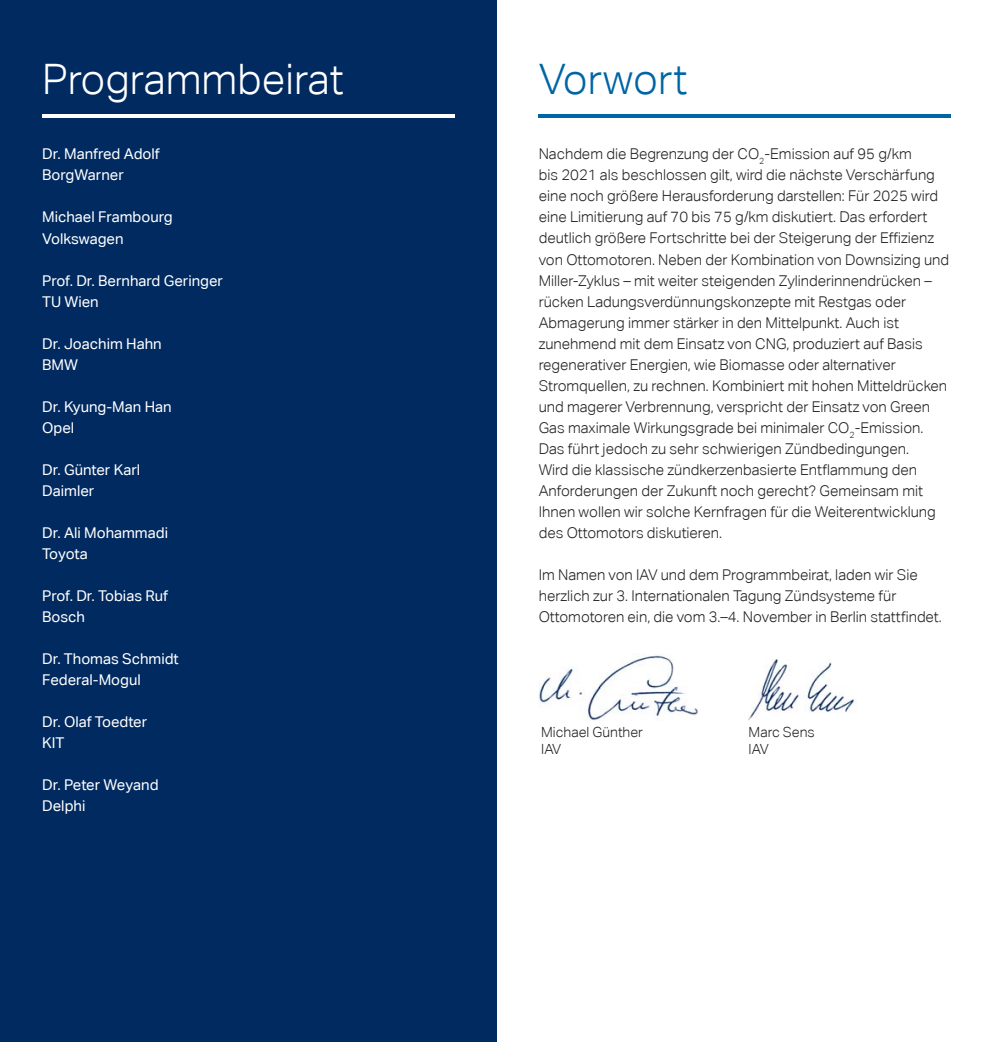
<style>
.page{position:relative;width:993px;height:1042px;background:#fff}
.page>*{position:absolute;margin:0;border:0;box-sizing:border-box;transform-origin:0 0}
.t1{font:300 42px "Aktiv Grotesk";color:#fff}
.t2{font:300 42px "Aktiv Grotesk";color:#0065a4}
.t3{font:300 14.88px/21px "Aktiv Grotesk";color:#231f20}
.t4{font:14.88px/21px "Aktiv Grotesk";color:#fff}
.t5{font:300 14px/16.8px "Aktiv Grotesk";color:#231f20}
</style>
<div class="page">
<div style="left:0;top:0;width:496px;height:1042px;background:#002a60"></div>
<hr style="left:538px;top:114px;width:412px;height:4px;background:#0065a4">
<hr style="left:42px;top:114px;width:412px;height:4px;background:#fff">
<img style="left:538px;top:655px;width:159px;height:65px">
<img style="left:748px;top:659px;width:108px;height:61px">
<h1 class="t1" style="left:42px;top:56px;width:303px">Programmbeirat</h1>
<p class="t4" style="left:42px;top:144px;width:119px">Dr. Manfred Adolf<br>BorgWarner</p>
<p class="t4" style="left:42px;top:207px;width:132px">Michael Frambourg<br>Volkswagen</p>
<p class="t4" style="left:42px;top:270px;width:182px">Prof. Dr. Bernhard Geringer<br>TU Wien</p>
<p class="t4" style="left:42px;top:333px;width:121px">Dr. Joachim Hahn<br>BMW</p>
<p class="t4" style="left:42px;top:396px;width:131px">Dr. Kyung-Man Han<br>Opel</p>
<p class="t4" style="left:42px;top:459px;width:99px">Dr. Günter Karl<br>Daimler</p>
<p class="t4" style="left:42px;top:522px;width:127px">Dr. Ali Mohammadi<br>Toyota</p>
<p class="t4" style="left:42px;top:585px;width:127px">Prof. Dr. Tobias Ruf<br>Bosch</p>
<p class="t4" style="left:42px;top:648px;width:138px">Dr. Thomas Schmidt<br>Federal-Mogul</p>
<p class="t4" style="left:42px;top:711px;width:106px">Dr. Olaf Toedter<br>KIT</p>
<p class="t4" style="left:42px;top:774px;width:118px">Dr. Peter Weyand<br>Delphi</p>
<h1 class="t2" style="left:538px;top:56px;width:150px">Vorwort</h1>
<p class="t3" style="left:538px;top:144px;width:412px">Nachdem die Begrenzung der CO<sub>2</sub>-Emission auf 95 g/km<br>bis 2021 als beschlossen gilt, wird die nächste Verschärfung eine noch größere Herausforderung darstellen: Für 2025 wird eine Limitierung auf 70 bis 75 g/km diskutiert. Das erfordert deutlich größere Fortschritte bei der Steigerung der Effizienz von Ottomotoren. Neben der Kombination von Downsizing und Miller-Zyklus – mit weiter steigenden Zylinderinnendrücken – rücken Ladungsverdünnungskonzepte mit Restgas oder Abmagerung immer stärker in den Mittelpunkt. Auch ist zunehmend mit dem Einsatz von CNG, produziert auf Basis regenerativer Energien, wie Biomasse oder alternativer Stromquellen, zu rechnen. Kombiniert mit hohen Mitteldrücken und magerer Verbrennung, verspricht der Einsatz von Green Gas maximale Wirkungsgrade bei minimaler CO<sub>2</sub>-Emission.<br>Das führt jedoch zu sehr schwierigen Zündbedingungen.<br>Wird die klassische zündkerzenbasierte Entflammung den Anforderungen der Zukunft noch gerecht? Gemeinsam mit Ihnen wollen wir solche Kernfragen für die Weiterentwicklung des Ottomotors diskutieren.</p>
<p class="t3" style="left:538px;top:564px;width:404px">Im Namen von IAV und dem Programmbeirat, laden wir Sie herzlich zur 3. Internationalen Tagung Zündsysteme für<br>Ottomotoren ein, die vom 3.–4. November in Berlin stattfindet.</p>
<p class="t5" style="left:541px;top:723px;width:103px">Michael Günther<br>IAV</p>
<p class="t5" style="left:748px;top:723px;width:68px">Marc Sens<br>IAV</p>
</div>
